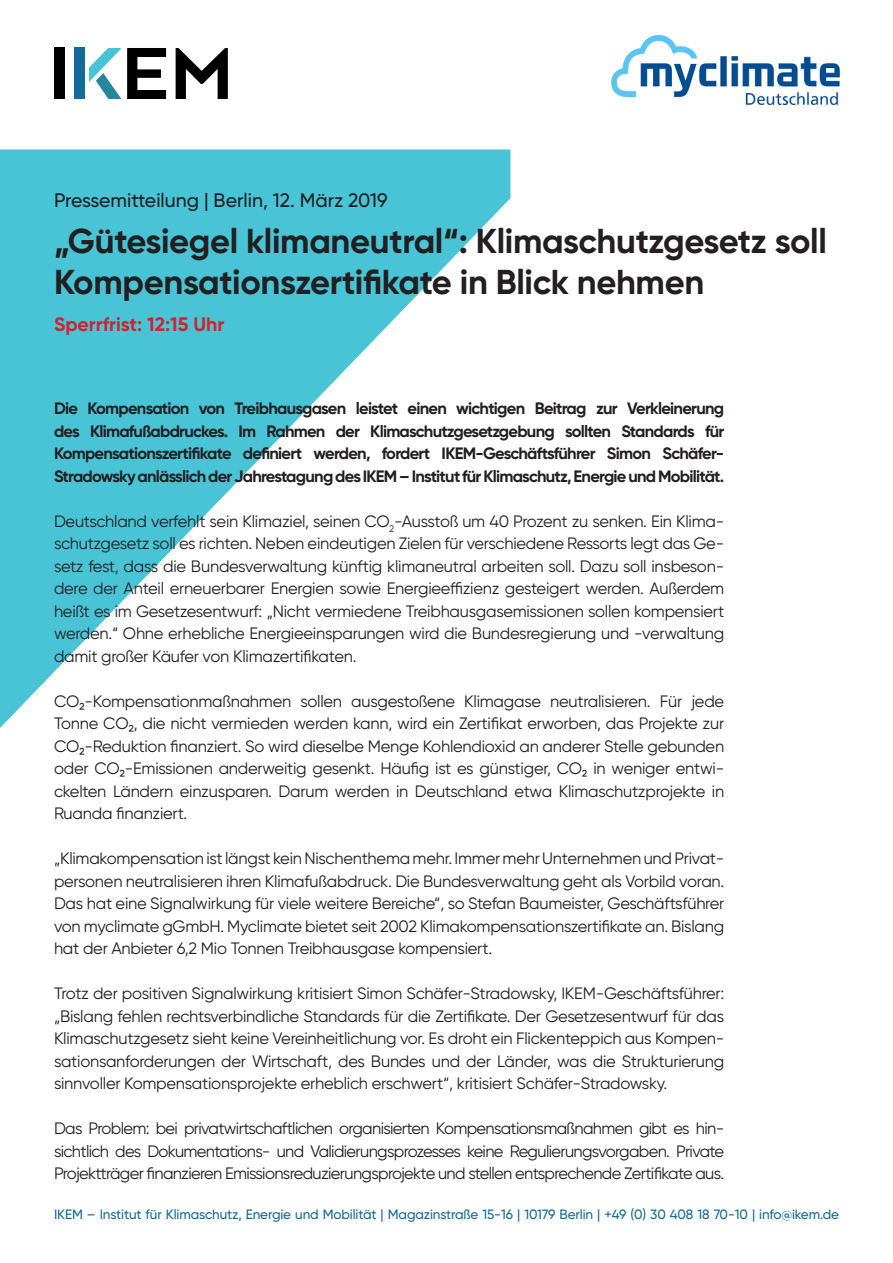
<style>
.page{position:relative;width:893px;height:1263px;background:#fff}
.page>*{position:absolute;margin:0;border:0;box-sizing:border-box;transform-origin:0 0}
.Titel{font:700 34.5px/41.4px "Gilroy";letter-spacing:-.01em;color:#231f20}
.Titel-2{font:500 19.5px "Gilroy";color:#231f20}
.Titel-3{font:700 19.5px "Gilroy";color:#d1232a}
.Text{font:16.5px/22.5px "Gilroy";letter-spacing:-.015em;color:#231f20;text-align:justify}
.Text-2{font:700 16.5px/22.5px "Gilroy";letter-spacing:-.045em;color:#231f20;text-align:justify}
.t1{font:500 13.5px "Gilroy";letter-spacing:-.01em;color:#156a97}
</style>
<div class="page">
<svg style="left:0;top:150px;width:510px;height:578px;fill:#49c4d7"></svg>
<div style="left:54px;top:48px;width:10px;height:51px;background:#000"></div>
<svg style="left:127px;top:48px;width:39px;height:51px"></svg>
<svg style="left:176px;top:48px;width:52px;height:51px"></svg>
<svg style="left:89px;top:48px;width:32px;height:51px"></svg>
<div style="left:75px;top:48px;width:10px;height:51px;background:#156a97"></div>
<img style="left:612px;top:36px;width:228px;height:68px">
<p class="Titel-2" style="left:54px;top:188px;width:335px">Pressemitteilung | Berlin, 12. März 2019</p>
<p class="Titel" style="left:54px;top:220px;width:774px">„Gütesiegel klimaneutral“: Klimaschutzgesetz soll<br>Kompensationszertifikate in Blick nehmen</p>
<p class="Titel-3" style="left:54px;top:312px;width:172px">Sperrfrist: 12:15 Uhr</p>
<p class="Text-2" style="left:54px;top:397px;width:672px">Die Kompensation von Treibhausgasen leistet einen wichtigen Beitrag zur Verkleinerung des Klimafußabdruckes. Im Rahmen der Klimaschutzgesetzgebung sollten Standards für Kompensationszertifikate definiert werden, fordert IKEM-Geschäftsführer Simon Schäfer-Stradowsky anlässlich der Jahrestagung des IKEM – Institut für Klimaschutz, Energie und Mobilität.</p>
<p class="Text" style="left:54px;top:509px;width:672px">Deutschland verfehlt sein Klimaziel, seinen CO<sub>2</sub>-Ausstoß um 40 Prozent zu senken. Ein Klima&shy;schutzgesetz soll es richten. Neben eindeutigen Zielen für verschiedene Ressorts legt das Ge&shy;setz fest, dass die Bundesverwaltung künftig klimaneutral arbeiten soll. Dazu soll insbeson&shy;dere der Anteil erneuerbarer Energien sowie Energieeffizienz gesteigert werden. Außerdem heißt es im Gesetzesentwurf: „Nicht vermiedene Treibhausgasemissionen sollen kompensiert werden.“ Ohne erhebliche Energieeinsparungen wird die Bundesregierung und -verwaltung damit großer Käufer von Klimazertifikaten.</p>
<p class="Text" style="left:54px;top:689px;width:672px">CO2-Kompensationmaßnahmen sollen ausgestoßene Klimagase neutralisieren. Für jede Tonne CO2, die nicht vermieden werden kann, wird ein Zertifikat erworben, das Projekte zur CO2-Reduktion finanziert. So wird dieselbe Menge Kohlendioxid an anderer Stelle gebunden oder CO2-Emissionen anderweitig gesenkt. Häufig ist es günstiger, CO2 in weniger entwi&shy;ckelten Ländern einzusparen. Darum werden in Deutschland etwa Klimaschutzprojekte in Ruanda finanziert.</p>
<p class="Text" style="left:54px;top:847px;width:672px">„Klimakompensation ist längst kein Nischenthema mehr. Immer mehr Unternehmen und Privat&shy;personen neutralisieren ihren Klimafußabdruck. Die Bundesverwaltung geht als Vorbild voran.<br>Das hat eine Signalwirkung für viele weitere Bereiche“, so Stefan Baumeister, Geschäftsführer von myclimate gGmbH. Myclimate bietet seit 2002 Klimakompensationszertifikate an. Bislang hat der Anbieter 6,2 Mio Tonnen Treibhausgase kompensiert.</p>
<p class="Text" style="left:54px;top:982px;width:672px">Trotz der positiven Signalwirkung kritisiert Simon Schäfer-Stradowsky, IKEM-Geschäftsführer: „Bislang fehlen rechtsverbindliche Standards für die Zertifikate. Der Gesetzesentwurf für das Klimaschutzgesetz sieht keine Vereinheitlichung vor. Es droht ein Flickenteppich aus Kompen&shy;sationsanforderungen der Wirtschaft, des Bundes und der Länder, was die Strukturierung sinnvoller Kompensationsprojekte erheblich erschwert“, kritisiert Schäfer-Stradowsky.</p>
<p class="Text" style="left:54px;top:1117px;width:672px">Das Problem: bei privatwirtschaftlichen organisierten Kompensationsmaßnahmen gibt es hin&shy;sichtlich des Dokumentations- und Validierungsprozesses keine Regulierungsvorgaben. Private Projektträger finanzieren Emissionsreduzierungsprojekte und stellen entsprechende Zertifikate aus.</p>
<p class="t1" style="left:54px;top:1206px;width:786px">IKEM – Institut für Klimaschutz, Energie und Mobilität | Magazinstraße 15-16 | 10179 Berlin | +49 (0) 30 408 18 70-10 | info@ikem.de</p>
</div>
